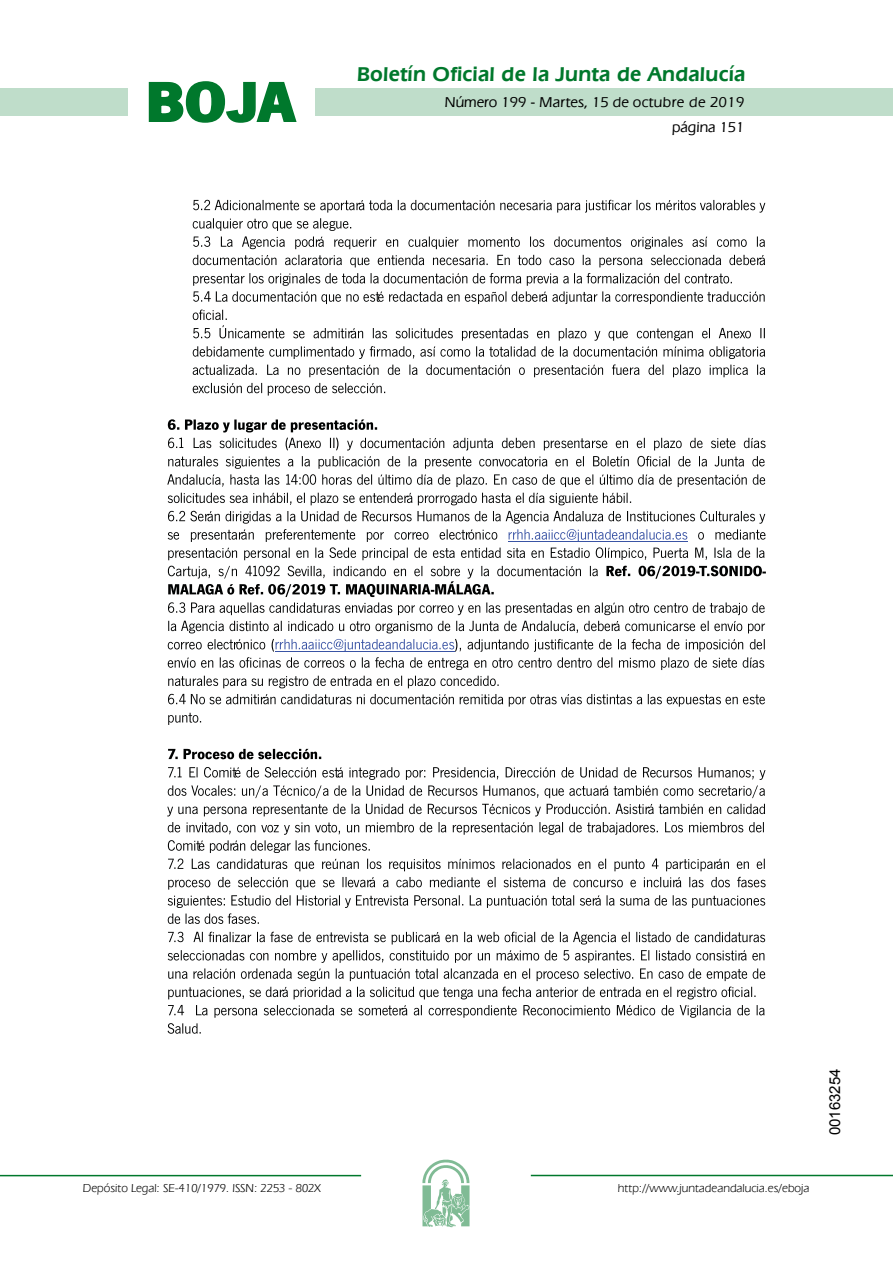
<style>
.page{position:relative;width:893px;height:1263px;background:#fff}
.page>*{position:absolute;margin:0;border:0;box-sizing:border-box;transform-origin:0 0}
.t1{font:700 57.75px "News Got T";color:#00782c;scale:1.14 1}
.t2{font:600 21px "Eras IT Cby BT";letter-spacing:.01em;color:#00782c}
.t3{font:500 15px/24.5px "Eras IT Cby BT";color:#000;text-align:right}
.t4{font:15px "Arial";color:#000}
.t5{font:12px "Eras IT Cby BT";color:#000}
</style>
<div class="page">
<div style="left:315px;top:88px;width:577px;height:28px;background:#bfddca"></div>
<div style="left:0;top:88px;width:128px;height:28px;background:#bfddca"></div>
<hr style="left:0;top:1175px;width:361px;height:1px;background:#00782c">
<svg style="left:422px;top:1159px;width:47px;height:68px"></svg>
<hr style="left:531px;top:1175px;width:361px;height:1px;background:#00782c">
<svg style="left:148px;top:81px;width:149px;height:42px"></svg>
<svg style="left:193px;top:200px;width:572px;height:49px"></svg>
<svg style="left:193px;top:255px;width:572px;height:12px"></svg>
<svg style="left:193px;top:273px;width:571px;height:31px"></svg>
<svg style="left:193px;top:310px;width:572px;height:67px"></svg>
<svg style="left:193px;top:383px;width:192px;height:13px"></svg>
<svg style="left:168px;top:419px;width:597px;height:31px"></svg>
<svg style="left:167px;top:456px;width:598px;height:31px"></svg>
<svg style="left:168px;top:493px;width:463px;height:12px"></svg>
<svg style="left:168px;top:511px;width:597px;height:49px"></svg>
<svg style="left:168px;top:566px;width:597px;height:49px"></svg>
<svg style="left:168px;top:621px;width:597px;height:12px"></svg>
<svg style="left:168px;top:639px;width:596px;height:31px"></svg>
<svg style="left:168px;top:676px;width:330px;height:12px"></svg>
<svg style="left:168px;top:694px;width:597px;height:13px"></svg>
<svg style="left:168px;top:713px;width:33px;height:12px"></svg>
<svg style="left:168px;top:749px;width:153px;height:10px"></svg>
<svg style="left:168px;top:767px;width:597px;height:31px"></svg>
<svg style="left:167px;top:804px;width:598px;height:12px"></svg>
<svg style="left:168px;top:822px;width:595px;height:31px"></svg>
<svg style="left:168px;top:859px;width:596px;height:12px"></svg>
<svg style="left:168px;top:877px;width:597px;height:47px"></svg>
<svg style="left:168px;top:932px;width:597px;height:49px"></svg>
<svg style="left:168px;top:987px;width:587px;height:12px"></svg>
<svg style="left:167px;top:1005px;width:597px;height:29px"></svg>
<h1 class="t1" style="left:145px;top:68px;width:133px">BOJA</h1>
<h2 class="t2" style="left:357px;top:62px;width:390px">Boletín Oficial de la Junta de Andalucía</h2>
<p class="t3" style="left:445px;top:90px;width:301px">Número 199 - Martes, 15 de octubre de 2019 página 151</p>
<p class="t5" style="left:83px;top:1181px;width:239px">Depósito Legal: SE-410/1979. ISSN: 2253 - 802X</p>
<p class="t5" style="left:618px;top:1181px;width:193px">http://www.juntadeandalucia.es/eboja</p>
<p class="t4" style="left:825px;top:1135px;width:68px;rotate:-90deg">00163254</p>
</div>
